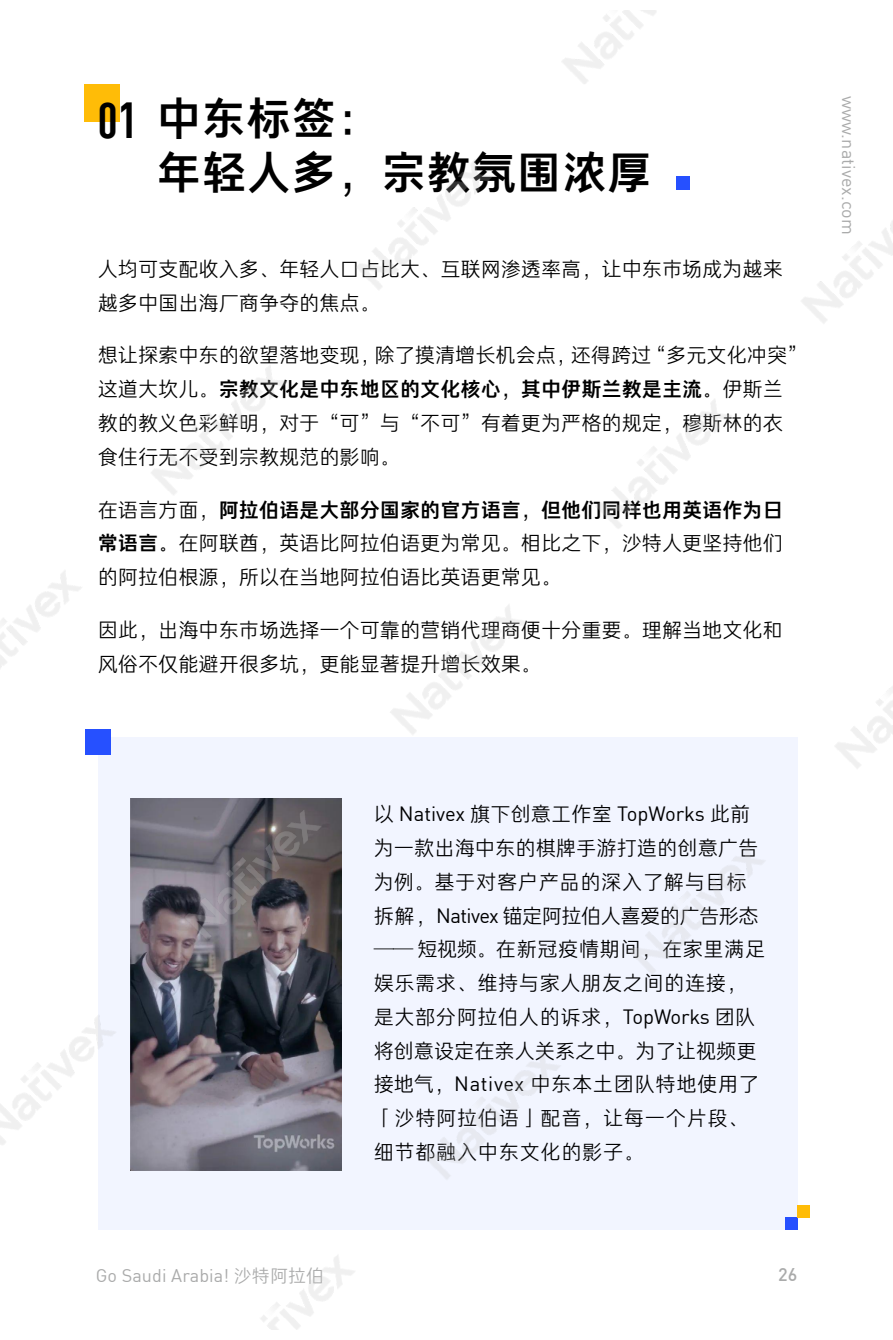
<style>
.page{position:relative;width:893px;height:1340px;background:#fff}
.page>*{position:absolute;margin:0;border:0;box-sizing:border-box;transform-origin:0 0}
.t1{font:700 condensed 49.5px "DINOT";color:#000}
.t2{font:45px/54px "FZFANGJHS CU GB1 0";color:#000}
.t3{font:20.25px/33.8px "FZFANGJHS GB1 0";letter-spacing:-.005em;color:#000}
.t4{font:20.25px/33.8px "FZFANGJHS GB1 0";letter-spacing:.025em;color:#000}
.t5{font:20.25px "FZFANGJHS CU GB1 0";letter-spacing:-.005em;color:#000}
.t6{font:20.25px "DINOT";color:#000}
.t7{font:18px "DINOT";letter-spacing:.005em;color:#aaabab}
.t8{font:500 18px "DINOT";color:#aaabab}
.s1{font-family:"FZFANGJHS GB1 0"}
.s2{font-family:"FZFANGJHS CU GB1 0"}
.s3{font-family:"DINOT"}
</style>
<div class="page">
<img style="left:0;top:11px;width:893px;height:1318px">
<h1 class="t1" style="left:98px;top:84px;width:41px">01</h1>
<h2 class="t2" style="left:157px;top:92px;width:496px">中东标签：<br>年轻人多，宗教氛围浓厚</h2>
<p class="t3" style="left:98px;top:252px;width:687px">人均可支配收入多、年轻人口占比大、互联网渗透率高，让中东市场成为越来越多中国出海厂商争夺的焦点。</p>
<p class="t3" style="left:98px;top:339px;width:711px">想让探索中东的欲望落地变现，除了摸清增长机会点，还得跨过“多元文化冲突”</p>
<p class="t5" style="left:98px;top:378px;width:687px"><span class="s1">这道大坎儿。</span>宗教文化是中东地区的文化核心，其中伊斯兰教是主流。<span class="s1">伊斯兰</span></p>
<p class="t3" style="left:98px;top:406px;width:687px">教的教义色彩鲜明，对于“可”与“不可”有着更为严格的规定，穆斯林的衣食住行无不受到宗教规范的影响。</p>
<p class="t5" style="left:98px;top:499px;width:687px"><span class="s1">在语言方面，</span>阿拉伯语是大部分国家的官方语言，但他们同样也用英语作为日</p>
<p class="t3" style="left:98px;top:526px;width:687px"><span class="s2">常语言。</span>在阿联酋，英语比阿拉伯语更为常见。相比之下，沙特人更坚持他们的阿拉伯根源，所以在当地阿拉伯语比英语更常见。</p>
<p class="t3" style="left:98px;top:613px;width:687px">因此，出海中东市场选择一个可靠的营销代理商便十分重要。理解当地文化和风俗不仅能避开很多坑，更能显著提升增长效果。</p>
<p class="t7" style="left:862px;top:96px;width:141px;rotate:90deg">www.nativex.com</p>
<p class="t7" style="left:96px;top:1262px;width:230px">Go Saudi Arabia! <span class="s1">沙特阿拉伯</span></p>
<p class="t6" style="left:374px;top:798px;width:378px"><span class="s1">以</span> Nativex <span class="s1">旗下创意工作室</span> TopWorks <span class="s1">此前</span></p>
<p class="t4" style="left:374px;top:831px;width:393px">为一款出海中东的棋牌手游打造的创意广告为例。基于对客户产品的深入了解与目标拆解，<span class="s3">Nativex</span> 锚定阿拉伯人喜爱的广告形态—— 短视频。在新冠疫情期间，在家里满足娱乐需求、维持与家人朋友之间的连接，是大部分阿拉伯人的诉求，<span class="s3">TopWorks</span> 团队将创意设定在亲人关系之中。为了让视频更接地气，<span class="s3">Nativex</span> 中东本土团队特地使用了「沙特阿拉伯语」配音，让每一个片段、细节都融入中东文化的影子。</p>
<p class="t8" style="left:778px;top:1260px;width:21px">26</p>
</div>
